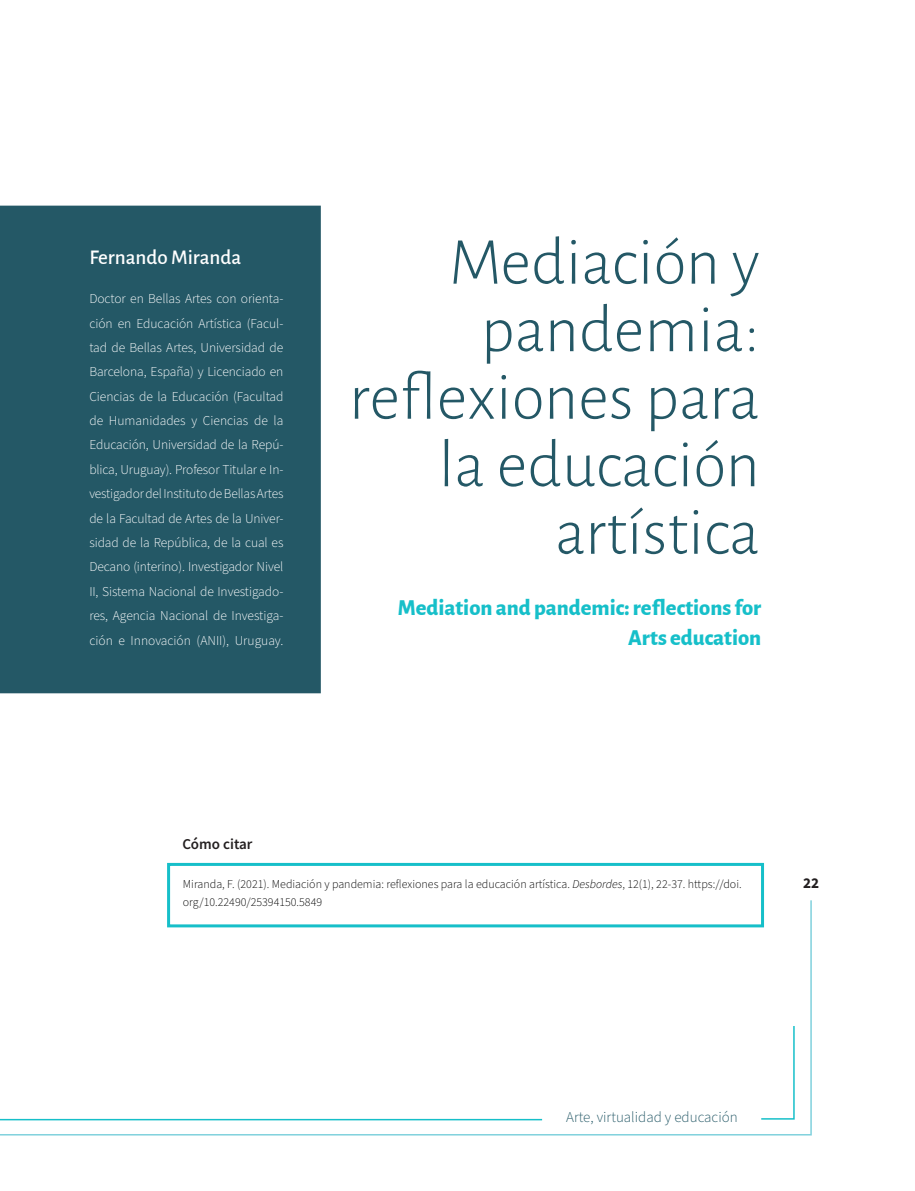
<style>
.page{position:relative;width:915px;height:1191px;background:#fff}
.page>*{position:absolute;margin:0;border:0;box-sizing:border-box;transform-origin:0 0}
.Título_principal{font:300 67.5px/67.5px "Alegreya Sans";color:#245866;text-align:right}
.título_en_inglés{font:800 22.5px/29.2px "Alegreya Sans";color:#16bfc9;text-align:right}
.Autor{font:500 21px "Alegreya Sans";color:#fff}
.t1{font:300 15px "Source Sans Pro";color:#245866}
.titulo__resumen{font:600 15px "Source Sans Pro";color:#231f20}
.t2{font:700 15px "Source Sans Pro";color:#231f20}
.Semblanza{font:300 13.5px/24.3px "Source Sans Pro";letter-spacing:-.005em;color:#fff;text-align:justify}
.appa{font:300 12px/18px "Source Sans Pro";color:#000001}
.s1{font-style:italic}
</style>
<div class="page">
<svg style="left:0;top:899px;width:812px;height:237px"></svg>
<hr style="left:0;top:1118px;width:542px;height:2px;background:#16bfc9">
<svg style="left:759px;top:1024px;width:36px;height:96px"></svg>
<div style="left:0;top:206px;width:321px;height:487px;background:#245866"></div>
<div style="left:168px;top:864px;width:594px;height:62px;background:#fff"></div>
<div style="left:167px;top:863px;width:596px;height:64px;border:3px solid #16bfc9"></div>
<p class="Autor" style="left:89px;top:242px;width:153px">Fernando Miranda</p>
<p class="Semblanza" style="left:89px;top:287px;width:195px">Doctor en Bellas Artes con orienta&shy;ción en Educación Artística (Facul&shy;tad de Bellas Artes, Universidad de Barcelona, España) y Licenciado en Ciencias de la Educación (Facultad de Humanidades y Ciencias de la Educación, Universidad de la Repú&shy;blica, Uruguay). Profesor Titular e In&shy;vestigador del Instituto de Bellas Artes de la Facultad de Artes de la Univer&shy;sidad de la República, de la cual es Decano (interino). Investigador Nivel II, Sistema Nacional de Investigado&shy;res, Agencia Nacional de Investiga&shy;ción e Innovación (ANII), Uruguay.</p>
<p class="Título_principal" style="left:348px;top:226px;width:412px">Mediación y pandemia: reflexiones para la educación artística</p>
<p class="título_en_inglés" style="left:398px;top:591px;width:364px">Mediation and pandemic:reflectionsfor<br>Arts education</p>
<p class="titulo__resumen" style="left:182px;top:834px;width:72px">Cómo citar</p>
<p class="appa" style="left:183px;top:875px;width:560px">Miranda, F. (2021). Mediación y pandemia: reflexiones para la educación artística. <span class="s1">Desbordes</span>, 12(1), 22-37. https://doi. org/10.22490/25394150.5849</p>
<p class="t2" style="left:802px;top:873px;width:17px">22</p>
<p class="t1" style="left:566px;top:1107px;width:173px">Arte, virtualidad y educación</p>
</div>
